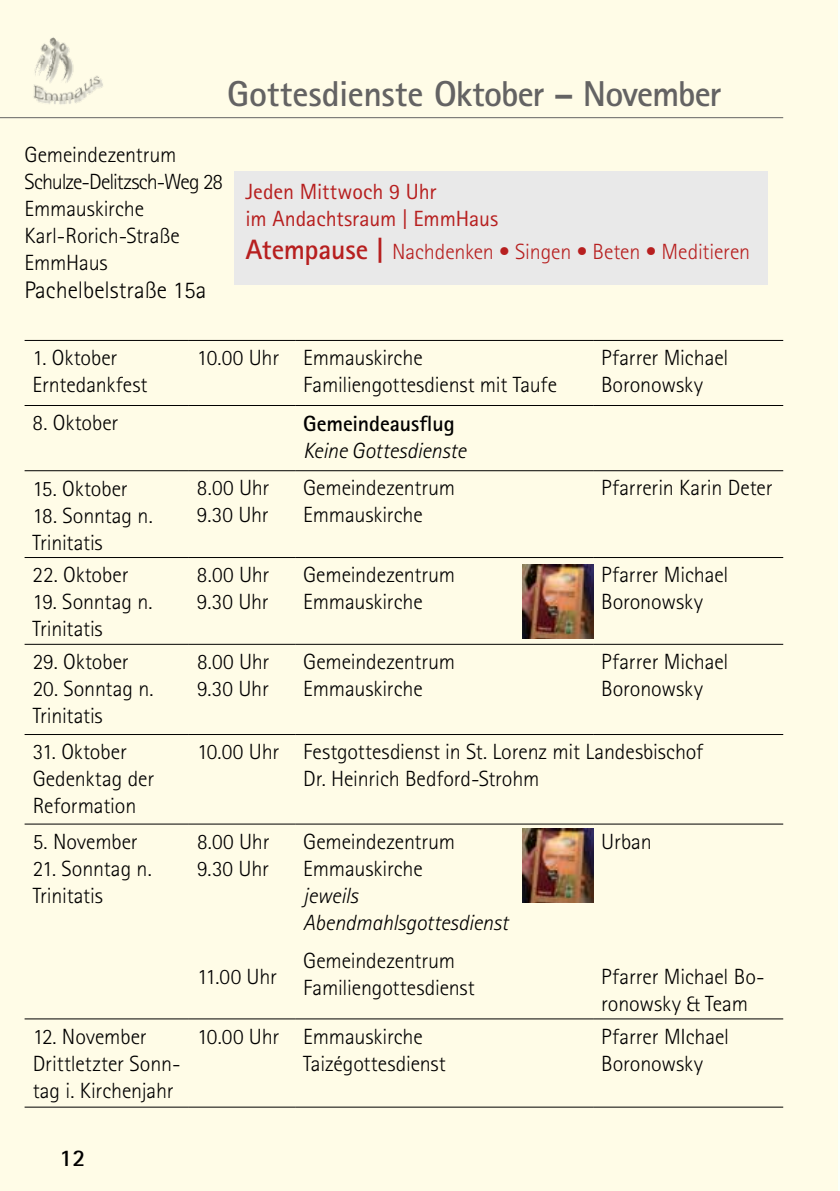
<style>
.page{position:relative;width:840px;height:1191px;background:#fff}
.page>*{position:absolute;margin:0;border:0;box-sizing:border-box;transform-origin:0 0}
.t1{font:700 36px "Rotis Sans Serif";letter-spacing:-.02em;color:#646363}
.t2{font:300 24px "Rotis Sans Serif";color:#000}
.t3{font:700 24px "Rotis Sans Serif";color:#000}
.t4{font:300 22px/27px "Rotis Sans Serif";letter-spacing:-.005em;color:#000}
.t5{font:italic 300 22px/27px "Rotis Sans Serif";letter-spacing:-.01em;color:#000}
.t6{font:300 22px "Rotis Sans Serif";letter-spacing:-.005em;color:#b71f1f}
.t7{font:22px/26.4px "Rotis Sans Serif";letter-spacing:-.005em;color:#b71f1f}
.t8{font:700 22px "Rotis Sans Serif";letter-spacing:-.005em;color:#000}
.s1{font-weight:700;font-size:28px}
</style>
<div class="page">
<div style="left:0;top:0;width:838px;height:1191px;background:#fffce7"></div>
<img style="left:28px;top:36px;width:78px;height:70px">
<hr style="left:0;top:117px;width:782px;height:1px;background:#646363">
<div style="left:234px;top:171px;width:533px;height:113px;background:#e9e9e9"></div>
<hr style="left:25px;top:557px;width:164px;height:1px;background:#000">
<hr style="left:189px;top:557px;width:106px;height:1px;background:#000">
<hr style="left:295px;top:557px;width:297px;height:1px;background:#000">
<hr style="left:592px;top:557px;width:190px;height:1px;background:#000">
<hr style="left:25px;top:644px;width:164px;height:1px;background:#000">
<hr style="left:189px;top:644px;width:106px;height:1px;background:#000">
<hr style="left:295px;top:644px;width:297px;height:1px;background:#000">
<hr style="left:592px;top:644px;width:190px;height:1px;background:#000">
<hr style="left:25px;top:405px;width:164px;height:1px;background:#000">
<hr style="left:189px;top:405px;width:106px;height:1px;background:#000">
<hr style="left:295px;top:405px;width:297px;height:1px;background:#000">
<hr style="left:592px;top:405px;width:190px;height:1px;background:#000">
<hr style="left:25px;top:470px;width:164px;height:1px;background:#000">
<hr style="left:189px;top:470px;width:106px;height:1px;background:#000">
<hr style="left:295px;top:470px;width:297px;height:1px;background:#000">
<hr style="left:592px;top:470px;width:190px;height:1px;background:#000">
<hr style="left:25px;top:340px;width:164px;height:1px;background:#000">
<hr style="left:189px;top:340px;width:106px;height:1px;background:#000">
<hr style="left:295px;top:340px;width:297px;height:1px;background:#000">
<hr style="left:592px;top:340px;width:190px;height:1px;background:#000">
<hr style="left:25px;top:734px;width:164px;height:1px;background:#000">
<hr style="left:189px;top:734px;width:106px;height:1px;background:#000">
<hr style="left:295px;top:734px;width:297px;height:1px;background:#000">
<hr style="left:592px;top:734px;width:190px;height:1px;background:#000">
<hr style="left:25px;top:823px;width:164px;height:1px;background:#000">
<hr style="left:189px;top:823px;width:106px;height:1px;background:#000">
<hr style="left:295px;top:823px;width:297px;height:1px;background:#000">
<hr style="left:592px;top:823px;width:190px;height:1px;background:#000">
<hr style="left:25px;top:1018px;width:164px;height:1px;background:#000">
<hr style="left:189px;top:1018px;width:106px;height:1px;background:#000">
<hr style="left:295px;top:1018px;width:297px;height:1px;background:#000">
<hr style="left:592px;top:1018px;width:190px;height:1px;background:#000">
<hr style="left:25px;top:1106px;width:164px;height:1px;background:#000">
<hr style="left:189px;top:1106px;width:106px;height:1px;background:#000">
<hr style="left:295px;top:1106px;width:297px;height:1px;background:#000">
<hr style="left:592px;top:1106px;width:190px;height:1px;background:#000">
<img style="left:522px;top:564px;width:70px;height:74px">
<img style="left:522px;top:828px;width:70px;height:74px">
<h1 class="t1" style="left:227px;top:71px;width:496px">Gottesdienste Oktober – November</h1>
<p class="t4" style="left:25px;top:141px;width:200px">Gemeindezentrum<br>Schulze-Delitzsch-Weg 28<br>Emmauskirche<br>Karl-Rorich-Straße<br>EmmHaus</p>
<p class="t2" style="left:25px;top:276px;width:183px">Pachelbelstraße 15a</p>
<p class="t7" style="left:245px;top:178px;width:254px">Jeden Mittwoch 9 Uhr<br>im Andachtsraum | EmmHaus</p>
<p class="t6" style="left:245px;top:239px;width:506px"><span class="s1">Atempause |</span> Nachdenken • Singen • Beten • Meditieren</p>
<p class="t4" style="left:33px;top:344px;width:116px">1. Oktober<br>Erntedankfest</p>
<p class="t4" style="left:303px;top:344px;width:255px;text-indent:-106px">10.00 Uhr Emmauskirche<br>Familiengottesdienst mit Taufe</p>
<p class="t4" style="left:600px;top:344px;width:129px">Pfarrer Michael<br>Boronowsky</p>
<p class="t4" style="left:33px;top:409px;width:87px">8. Oktober</p>
<p class="t8" style="left:303px;top:409px;width:153px">Gemeindeausflug</p>
<p class="t5" style="left:303px;top:437px;width:164px">Keine Gottesdienste</p>
<p class="t4" style="left:33px;top:474px;width:97px">15. Oktober</p>
<p class="t4" style="left:33px;top:501px;width:121px">18. Sonntag n.<br>Trinitatis</p>
<p class="t4" style="left:197px;top:474px;width:74px">8.00 Uhr<br>9.30 Uhr</p>
<p class="t4" style="left:303px;top:474px;width:153px">Gemeindezentrum<br>Emmauskirche</p>
<p class="t4" style="left:600px;top:474px;width:173px">Pfarrerin Karin Deter</p>
<p class="t4" style="left:33px;top:561px;width:97px">22. Oktober</p>
<p class="t4" style="left:33px;top:588px;width:121px">19. Sonntag n.<br>Trinitatis</p>
<p class="t4" style="left:33px;top:648px;width:98px">29. Oktober</p>
<p class="t4" style="left:33px;top:675px;width:122px">20. Sonntag n.<br>Trinitatis</p>
<p class="t4" style="left:197px;top:561px;width:74px">8.00 Uhr<br>9.30 Uhr</p>
<p class="t4" style="left:303px;top:561px;width:153px">Gemeindezentrum<br>Emmauskirche</p>
<p class="t4" style="left:600px;top:561px;width:129px">Pfarrer Michael<br>Boronowsky</p>
<p class="t4" style="left:197px;top:648px;width:74px">8.00 Uhr<br>9.30 Uhr</p>
<p class="t4" style="left:303px;top:648px;width:153px">Gemeindezentrum<br>Emmauskirche</p>
<p class="t4" style="left:601px;top:648px;width:129px">Pfarrer Michael<br>Boronowsky</p>
<p class="t4" style="left:33px;top:738px;width:123px">31. Oktober<br>Gedenktag der<br>Reformation</p>
<p class="t4" style="left:303px;top:738px;width:401px;text-indent:-106px">10.00 Uhr Festgottesdienst in St. Lorenz mit Landesbischof<br>Dr. Heinrich Bedford-Strohm</p>
<p class="t4" style="left:33px;top:828px;width:107px">5. November</p>
<p class="t4" style="left:33px;top:855px;width:120px">21. Sonntag n.<br>Trinitatis</p>
<p class="t4" style="left:303px;top:828px;width:153px">Gemeindezentrum<br>Emmauskirche</p>
<p class="t5" style="left:303px;top:882px;width:206px">jeweils<br>Abendmahlsgottesdienst</p>
<p class="t4" style="left:303px;top:947px;width:173px">Gemeindezentrum<br>Familiengottesdienst</p>
<p class="t4" style="left:601px;top:827px;width:52px">Urban</p>
<p class="t4" style="left:197px;top:828px;width:74px">8.00 Uhr<br>9.30 Uhr</p>
<p class="t4" style="left:601px;top:962px;width:165px">Pfarrer Michael Bo&shy;ronowsky &amp; Team</p>
<p class="t4" style="left:197px;top:963px;width:81px">11.00 Uhr</p>
<p class="t4" style="left:33px;top:1022px;width:149px">12. November<br>Drittletzter Sonn&shy;tag i. Kirchenjahr</p>
<p class="t4" style="left:303px;top:1022px;width:144px;text-indent:-106px">10.00 Uhr Emmauskirche<br>Taizégottesdienst</p>
<p class="t4" style="left:601px;top:1022px;width:129px">Pfarrer MIchael<br>Boronowsky</p>
<p class="t3" style="left:60px;top:1143px;width:27px">12</p>
</div>
